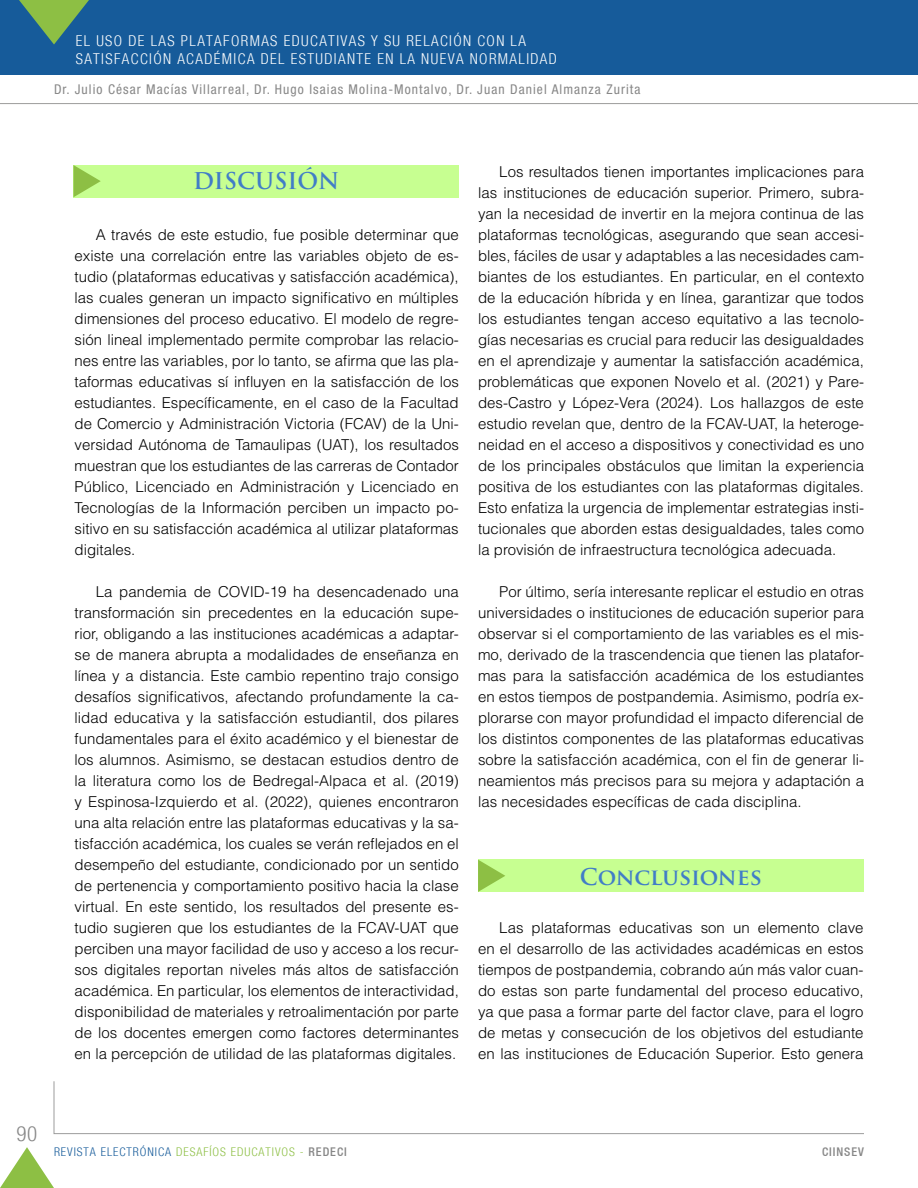
<style>
.page{position:relative;width:918px;height:1188px;background:#fff}
.page>*{position:absolute;margin:0;border:0;box-sizing:border-box;transform-origin:0 0}
.t1{font:700 22.5px "Trajan Pro";color:#417dc7}
.t2{font:300 condensed 21px "Helvetica Neue";color:#878787}
.t3{font:300 15px/21px "Helvetica LT Std";color:#000;text-align:justify}
.t4{font:300 condensed 15px/18px "Helvetica Neue";letter-spacing:.095em;color:#fff}
.t5{font:condensed 13.5px "Helvetica Neue LT Std";letter-spacing:.08em;color:#878787}
.t6{font:300 condensed 12px "Helvetica Neue";letter-spacing:.08em;color:#8dbf44}
.t7{font:500 condensed 12px "Helvetica 67";letter-spacing:.08em;color:#878787}
.s1{color:#165b9a}
.s2{font-family:"Helvetica 67";font-weight:500;color:#878787}
</style>
<div class="page">
<div style="left:478px;top:860px;width:386px;height:32px;background:#c7ff91"></div>
<svg style="left:478px;top:860px;width:27px;height:32px"></svg>
<div style="left:73px;top:165px;width:386px;height:32px;background:#c7ff91"></div>
<svg style="left:73px;top:165px;width:28px;height:32px"></svg>
<hr style="left:0;top:103px;width:918px;height:1px;background:#9d9d9c">
<div style="left:0;top:0;width:918px;height:75px;background:#165b9a"></div>
<svg style="left:19px;top:0;width:70px;height:45px"></svg>
<svg style="left:53px;top:1081px;width:811px;height:53px"></svg>
<svg style="left:0;top:1147px;width:54px;height:41px"></svg>
<p class="t4" style="left:76px;top:31px;width:483px">EL USO DE LAS PLATAFORMAS EDUCATIVAS Y SU RELACIÓN CON LA<br>SATISFACCIÓN ACADÉMICA DEL ESTUDIANTE EN LA NUEVA NORMALIDAD</p>
<p class="t5" style="left:54px;top:81px;width:588px">Dr. Julio César Macías Villarreal, Dr. Hugo Isaias Molina-Montalvo, Dr. Juan Daniel Almanza Zurita</p>
<p class="t4" style="left:54px;top:32px;width:521px">IMPORTANCIA DE LA FORMACIÓN EN DESARROLLO DE HABILIDADES<br>SOCIOEMOCIONALES DESDE LA PERSPECT VA DE ESTUDIANTES DE INGENIERÍA</p>
<h1 class="t1" style="left:193px;top:167px;width:148px">DISCUSIÓN</h1>
<p class="t3" style="left:75px;top:224px;width:386px;text-indent:21px">A través de este estudio, fue posible determinar que existe una correlación entre las variables objeto de es&shy;tudio (plataformas educativas y satisfacción académica), las cuales generan un impacto significativo en múltiples dimensiones del proceso educativo. El modelo de regre&shy;sión lineal implementado permite comprobar las relacio&shy;nes entre las variables, por lo tanto, se afirma que las pla&shy;taformas educativas sí influyen en la satisfacción de los estudiantes. Específicamente, en el caso de la Facultad de Comercio y Administración Victoria (FCAV) de la Uni&shy;versidad Autónoma de Tamaulipas (UAT), los resultados muestran que los estudiantes de las carreras de Contador Público, Licenciado en Administración y Licenciado en Tecnologías de la Información perciben un impacto po&shy;sitivo en su satisfacción académica al utilizar plataformas digitales.</p>
<p class="t3" style="left:75px;top:581px;width:386px;text-indent:21px">La pandemia de COVID-19 ha desencadenado una transformación sin precedentes en la educación supe&shy;rior, obligando a las instituciones académicas a adaptar&shy;se de manera abrupta a modalidades de enseñanza en línea y a distancia. Este cambio repentino trajo consigo desafíos significativos, afectando profundamente la ca&shy;lidad educativa y la satisfacción estudiantil, dos pilares fundamentales para el éxito académico y el bienestar de los alumnos. Asimismo, se destacan estudios dentro de la literatura como los de Bedregal-Alpaca et al. (2019) y Espinosa-Izquierdo et al. (2022), quienes encontraron una alta relación entre las plataformas educativas y la sa&shy;tisfacción académica, los cuales se verán reflejados en el desempeño del estudiante, condicionado por un sentido de pertenencia y comportamiento positivo hacia la clase virtual. En este sentido, los resultados del presente es&shy;tudio sugieren que los estudiantes de la FCAV-UAT que perciben una mayor facilidad de uso y acceso a los recur&shy;sos digitales reportan niveles más altos de satisfacción académica. En particular, los elementos de interactividad, disponibilidad de materiales y retroalimentación por parte de los docentes emergen como factores determinantes en la percepción de utilidad de las plataformas digitales.</p>
<p class="t3" style="left:478px;top:161px;width:387px;text-indent:21px">Los resultados tienen importantes implicaciones para las instituciones de educación superior. Primero, subra&shy;yan la necesidad de invertir en la mejora continua de las plataformas tecnológicas, asegurando que sean accesi&shy;bles, fáciles de usar y adaptables a las necesidades cam&shy;biantes de los estudiantes. En particular, en el contexto de la educación híbrida y en línea, garantizar que todos los estudiantes tengan acceso equitativo a las tecnolo&shy;gías necesarias es crucial para reducir las desigualdades en el aprendizaje y aumentar la satisfacción académica, problemáticas que exponen Novelo et al. (2021) y Pare&shy;des-Castro y López-Vera (2024). Los hallazgos de este estudio revelan que, dentro de la FCAV-UAT, la heteroge&shy;neidad en el acceso a dispositivos y conectividad es uno de los principales obstáculos que limitan la experiencia positiva de los estudiantes con las plataformas digitales.<br>Esto enfatiza la urgencia de implementar estrategias insti&shy;tucionales que aborden estas desigualdades, tales como la provisión de infraestructura tecnológica adecuada.</p>
<p class="t3" style="left:478px;top:581px;width:387px;text-indent:21px">Por último, sería interesante replicar el estudio en otras universidades o instituciones de educación superior para observar si el comportamiento de las variables es el mis&shy;mo, derivado de la trascendencia que tienen las platafor&shy;mas para la satisfacción académica de los estudiantes en estos tiempos de postpandemia. Asimismo, podría ex&shy;plorarse con mayor profundidad el impacto diferencial de los distintos componentes de las plataformas educativas sobre la satisfacción académica, con el fin de generar li&shy;neamientos más precisos para su mejora y adaptación a las necesidades específicas de cada disciplina.</p>
<h1 class="t1" style="left:580px;top:863px;width:184px">Conclusiones</h1>
<p class="t3" style="left:478px;top:917px;width:387px;text-indent:21px">Las plataformas educativas son un elemento clave en el desarrollo de las actividades académicas en estos tiempos de postpandemia, cobrando aún más valor cuan&shy;do estas son parte fundamental del proceso educativo, ya que pasa a formar parte del factor clave, para el logro de metas y consecución de los objetivos del estudiante en las instituciones de Educación Superior. Esto genera</p>
<h2 class="t2" style="left:17px;top:1121px;width:22px">90</h2>
<p class="t6" style="left:54px;top:1145px;width:294px"><span class="s1">REVISTA ELECTRÓNICA</span> DESAFÍOS EDUCATIVOS - <span class="s2">REDECI</span></p>
<p class="t7" style="left:822px;top:1144px;width:43px">CIINSEV</p>
</div>
